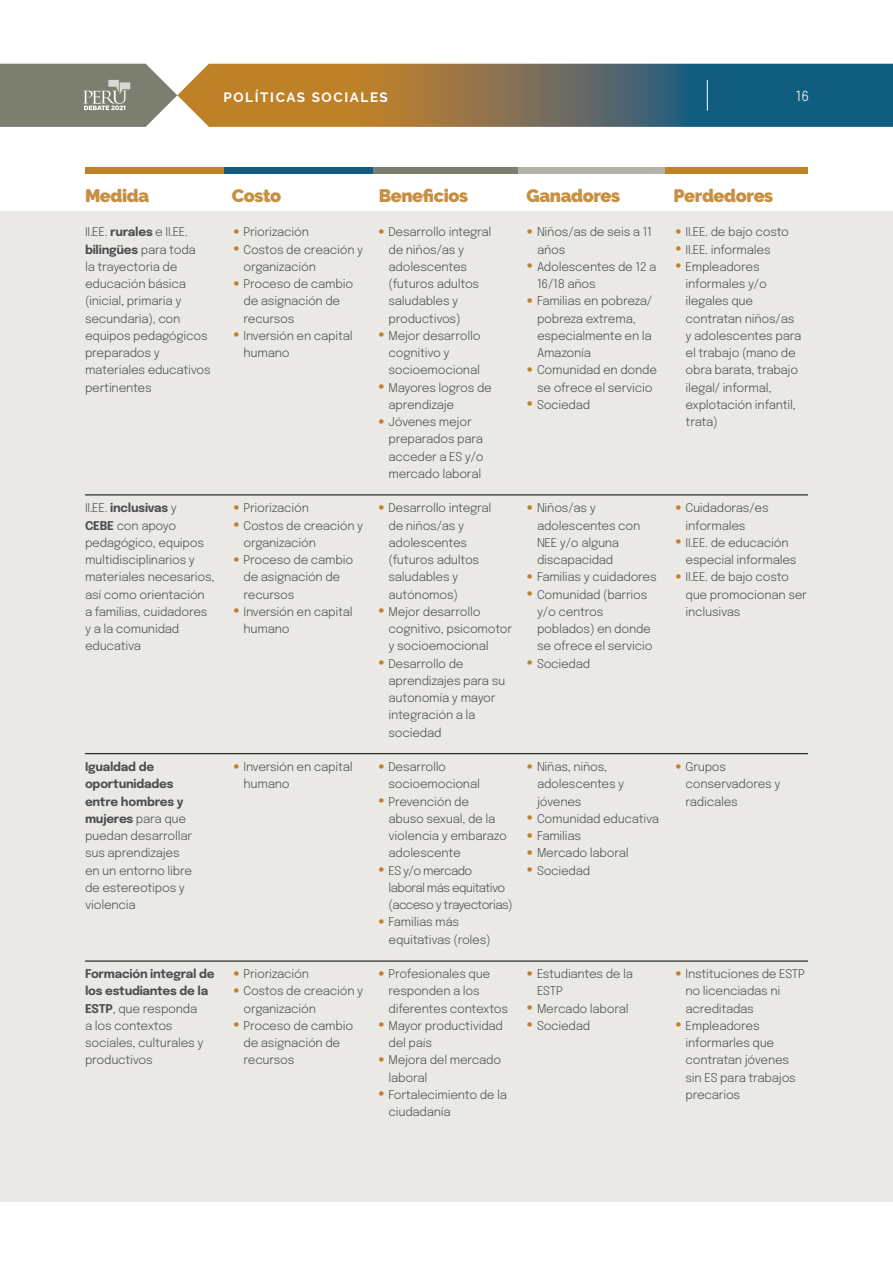
<style>
.page{position:relative;width:893px;height:1263px;background:#fff}
.page>*{position:absolute;margin:0;border:0;box-sizing:border-box;transform-origin:0 0}
.t1{font:900 18px "Raleway";letter-spacing:-.02em;color:#c78f41}
.t2{font:300 13.8px "Epilogue";color:#fff}
.t3{font:700 13.5px "Raleway";letter-spacing:.12em;color:#fff}
.t4{font:300 12px/17.2px "Epilogue";letter-spacing:-.02em;color:#4d4d4f}
.t5{font:300 12px/17.2px "Epilogue";letter-spacing:-.05em;color:#4d4d4f}
.s1{font-weight:700}
.s2{font-family:"Helvetica Neue";font-weight:700;font-size:10.5px;color:#bf8128}
</style>
<div class="page">
<div style="left:0;top:212px;width:893px;height:990px;background:#eae9e6"></div>
<div style="left:85px;top:167px;width:140px;height:7px;background:#bf8128"></div>
<div style="left:224px;top:167px;width:149px;height:7px;background:#105d80"></div>
<div style="left:373px;top:167px;width:147px;height:7px;background:#7c7e6f"></div>
<div style="left:518px;top:167px;width:149px;height:7px;background:#b4b2aa"></div>
<div style="left:666px;top:167px;width:142px;height:7px;background:#bf8128"></div>
<hr style="left:85px;top:495px;width:723px;height:1px;background:#000">
<hr style="left:85px;top:753px;width:723px;height:1px;background:#000">
<hr style="left:85px;top:961px;width:723px;height:1px;background:#000">
<svg style="left:0;top:64px;width:893px;height:63px;background:#757762"></svg>
<hr style="left:707px;top:80px;width:1px;height:31px;background:#fff">
<p class="t3" style="left:223px;top:89px;width:166px">POLÍTICAS SOCIALES</p>
<p class="t2" style="left:796px;top:86px;width:15px">16</p>
<h1 class="t1" style="left:85px;top:185px;width:66px">Medida</h1>
<h1 class="t1" style="left:232px;top:185px;width:51px">Costo</h1>
<h1 class="t1" style="left:379px;top:185px;width:91px">Beneficios</h1>
<h1 class="t1" style="left:527px;top:185px;width:95px">Ganadores</h1>
<h1 class="t1" style="left:674px;top:185px;width:101px">Perdedores</h1>
<p class="t4" style="left:85px;top:223px;width:127px">II.EE. <span class="s1">rurales</span> e II.EE. <span class="s1">bilingües</span> para toda<br>la trayectoria de educación básica (inicial, primaria y secundaria), con equipos pedagógicos preparados y materiales educativos pertinentes</p>
<p class="t4" style="left:85px;top:499px;width:131px">II.EE. <span class="s1">inclusivas</span> y<br><span class="s1">CEBE</span> con apoyo pedagógico, equipos multidisciplinarios y materiales necesarios, así como orientación a familias, cuidadores y a la comunidad educativa</p>
<p class="t4" style="left:85px;top:757px;width:109px"><span class="s1">Igualdad de oportunidades entre hombres y mujeres</span> para que puedan desarrollar sus aprendizajes en un entorno libre de estereotipos y violencia</p>
<p class="t4" style="left:85px;top:964px;width:131px"><span class="s1">Formación integral de los estudiantes de la<br>ESTP</span>, que responda<br>a los contextos sociales, culturales y productivos</p>
<p class="t4" style="left:233px;top:223px;width:78px"><span class="s2">●</span> Priorización</p>
<p class="t4" style="left:244px;top:240px;width:121px;text-indent:-10px"><span class="s2">●</span> Costos de creación y organización</p>
<p class="t4" style="left:244px;top:274px;width:111px;text-indent:-10px"><span class="s2">●</span> Proceso de cambio de asignación de recursos</p>
<p class="t4" style="left:244px;top:326px;width:111px;text-indent:-10px"><span class="s2">●</span> Inversión en capital humano</p>
<p class="t4" style="left:233px;top:499px;width:78px"><span class="s2">●</span> Priorización</p>
<p class="t4" style="left:244px;top:516px;width:121px;text-indent:-10px"><span class="s2">●</span> Costos de creación y organización</p>
<p class="t4" style="left:244px;top:550px;width:111px;text-indent:-10px"><span class="s2">●</span> Proceso de cambio de asignación de recursos</p>
<p class="t4" style="left:244px;top:602px;width:111px;text-indent:-10px"><span class="s2">●</span> Inversión en capital humano</p>
<p class="t4" style="left:244px;top:757px;width:111px;text-indent:-10px"><span class="s2">●</span> Inversión en capital humano</p>
<p class="t4" style="left:233px;top:964px;width:78px"><span class="s2">●</span> Priorización</p>
<p class="t4" style="left:244px;top:982px;width:121px;text-indent:-10px"><span class="s2">●</span> Costos de creación y organización</p>
<p class="t4" style="left:244px;top:1016px;width:111px;text-indent:-10px"><span class="s2">●</span> Proceso de cambio de asignación de recursos</p>
<p class="t4" style="left:388px;top:223px;width:104px;text-indent:-10px"><span class="s2">●</span> Desarrollo integral de niños/as y adolescentes (futuros adultos saludables y productivos)</p>
<p class="t4" style="left:388px;top:326px;width:94px;text-indent:-10px"><span class="s2">●</span> Mejor desarrollo cognitivo y socioemocional</p>
<p class="t4" style="left:388px;top:378px;width:105px;text-indent:-10px"><span class="s2">●</span> Mayores logros de aprendizaje</p>
<p class="t4" style="left:388px;top:412px;width:97px;text-indent:-10px"><span class="s2">●</span> Jóvenes mejor preparados para acceder a ES y/o mercado laboral</p>
<p class="t4" style="left:388px;top:499px;width:104px;text-indent:-10px"><span class="s2">●</span> Desarrollo integral de niños/as y adolescentes (futuros adultos saludables y autónomos)</p>
<p class="t4" style="left:388px;top:602px;width:125px;text-indent:-10px"><span class="s2">●</span> Mejor desarrollo cognitivo, psicomotor y socioemocional</p>
<p class="t4" style="left:388px;top:654px;width:118px;text-indent:-10px"><span class="s2">●</span> Desarrollo de aprendizajes para su autonomía y mayor integración a la sociedad</p>
<p class="t4" style="left:388px;top:757px;width:93px;text-indent:-10px"><span class="s2">●</span> Desarrollo socioemocional</p>
<p class="t4" style="left:388px;top:792px;width:120px;text-indent:-10px"><span class="s2">●</span> Prevención de abuso sexual, de la violencia y embarazo adolescente</p>
<p class="t5" style="left:388px;top:861px;width:126px;text-indent:-10px"><span class="s2">●</span> ES y/o mercado<br>laboral más equitativo (acceso y trayectorias)</p>
<p class="t4" style="left:388px;top:913px;width:104px;text-indent:-10px"><span class="s2">●</span> Familias más equitativas (roles)</p>
<p class="t4" style="left:388px;top:964px;width:121px;text-indent:-10px"><span class="s2">●</span> Profesionales que responden a los diferentes contextos</p>
<p class="t4" style="left:388px;top:1016px;width:116px;text-indent:-10px"><span class="s2">●</span> Mayor productividad del país</p>
<p class="t4" style="left:388px;top:1051px;width:114px;text-indent:-10px"><span class="s2">●</span> Mejora del mercado laboral</p>
<p class="t4" style="left:388px;top:1085px;width:120px;text-indent:-10px"><span class="s2">●</span> Fortalecimiento de la ciudadanía</p>
<p class="t4" style="left:537px;top:223px;width:116px;text-indent:-10px"><span class="s2">●</span> Niños/as de seis a 11 años</p>
<p class="t4" style="left:537px;top:257px;width:121px;text-indent:-10px"><span class="s2">●</span> Adolescentes de 12 a<br>16/18 años</p>
<p class="t4" style="left:537px;top:292px;width:117px;text-indent:-10px"><span class="s2">●</span> Familias en pobreza/ pobreza extrema, especialmente en la<br>Amazonía</p>
<p class="t4" style="left:526px;top:361px;width:132px;text-align:center"><span class="s2">●</span> Comunidad en donde se ofrece el servicio</p>
<p class="t4" style="left:526px;top:395px;width:65px"><span class="s2">●</span> Sociedad</p>
<p class="t4" style="left:537px;top:499px;width:105px;text-indent:-10px"><span class="s2">●</span> Niños/as y adolescentes con<br>NEE y/o alguna discapacidad</p>
<p class="t4" style="left:526px;top:568px;width:132px"><span class="s2">●</span> Familias y cuidadores</p>
<p class="t4" style="left:537px;top:585px;width:117px;text-indent:-10px"><span class="s2">●</span> Comunidad (barrios y/o centros poblados) en donde se ofrece el servicio</p>
<p class="t4" style="left:526px;top:654px;width:65px"><span class="s2">●</span> Sociedad</p>
<p class="t4" style="left:537px;top:757px;width:89px;text-indent:-10px"><span class="s2">●</span> Niñas, niños, adolescentes y jóvenes</p>
<p class="t4" style="left:526px;top:809px;width:134px"><span class="s2">●</span> Comunidad educativa</p>
<p class="t4" style="left:526px;top:826px;width:56px"><span class="s2">●</span> Familias</p>
<p class="t4" style="left:526px;top:844px;width:104px"><span class="s2">●</span> Mercado laboral</p>
<p class="t4" style="left:526px;top:861px;width:65px"><span class="s2">●</span> Sociedad</p>
<p class="t4" style="left:537px;top:964px;width:98px;text-indent:-10px"><span class="s2">●</span> Estudiantes de la<br>ESTP</p>
<p class="t4" style="left:526px;top:999px;width:104px"><span class="s2">●</span> Mercado laboral</p>
<p class="t4" style="left:526px;top:1016px;width:65px"><span class="s2">●</span> Sociedad</p>
<p class="t4" style="left:675px;top:223px;width:116px"><span class="s2">●</span> II.EE. de bajo costo</p>
<p class="t4" style="left:675px;top:240px;width:97px"><span class="s2">●</span> II.EE. informales</p>
<p class="t4" style="left:686px;top:257px;width:117px;text-indent:-10px"><span class="s2">●</span> Empleadores informales y/o ilegales que contratan niños/as y adolescentes para el trabajo (mano de obra barata, trabajo ilegal/ informal, explotación infantil, trata)</p>
<p class="t4" style="left:686px;top:499px;width:85px;text-indent:-10px"><span class="s2">●</span> Cuidadoras/es informales</p>
<p class="t4" style="left:686px;top:533px;width:112px;text-indent:-10px"><span class="s2">●</span> II.EE. de educación especial informales</p>
<p class="t4" style="left:686px;top:568px;width:123px;text-indent:-10px"><span class="s2">●</span> II.EE. de bajo costo que promocionan ser inclusivas</p>
<p class="t4" style="left:686px;top:757px;width:96px;text-indent:-10px"><span class="s2">●</span> Grupos conservadores y radicales</p>
<p class="t4" style="left:686px;top:964px;width:121px;text-indent:-10px"><span class="s2">●</span> Instituciones de ESTP no licenciadas ni acreditadas</p>
<p class="t4" style="left:686px;top:1016px;width:112px;text-indent:-10px"><span class="s2">●</span> Empleadores informarles que contratan jóvenes sin ES para trabajos precarios</p>
</div>
